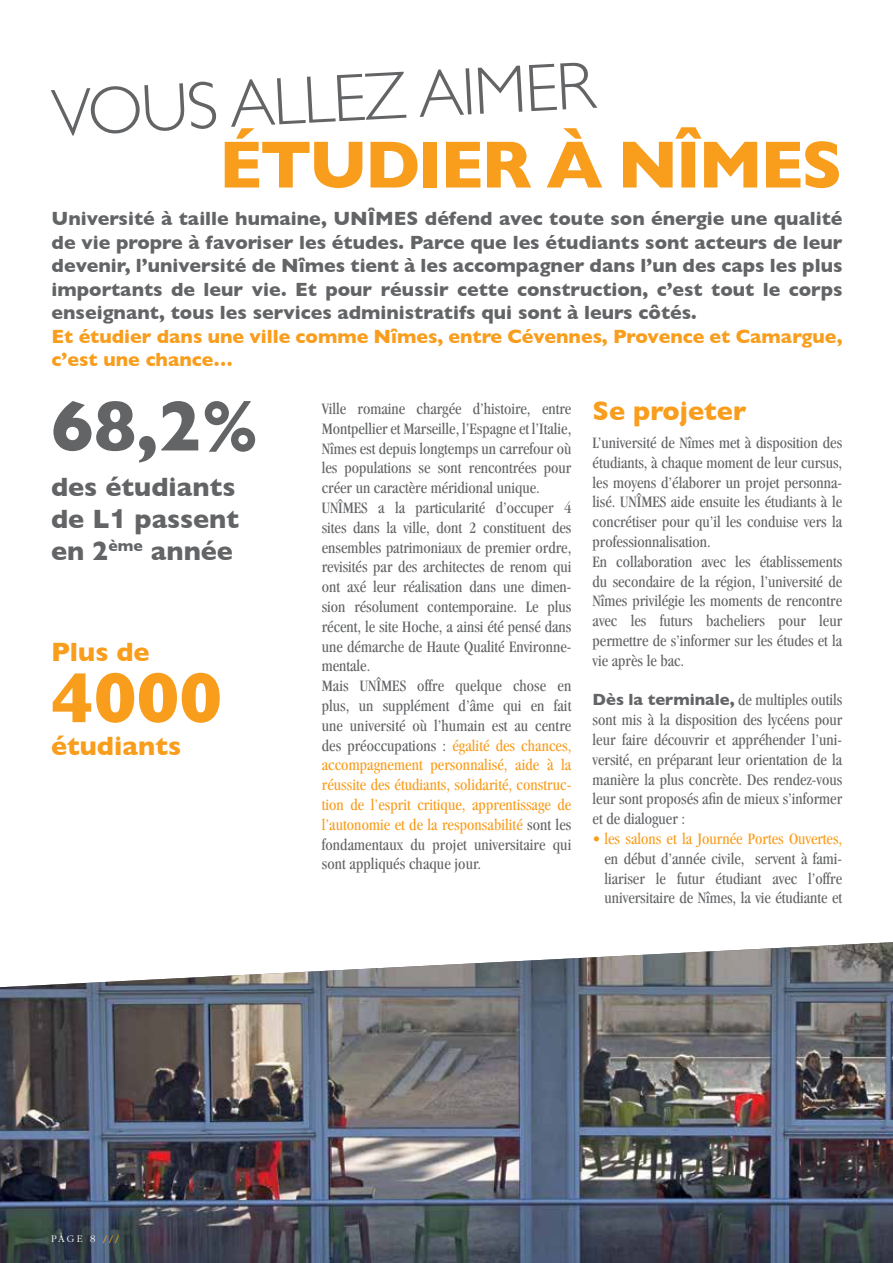
<style>
.page{position:relative;width:893px;height:1263px;background:#fff}
.page>*{position:absolute;margin:0;border:0;box-sizing:border-box;transform-origin:0 0}
.t1{font:700 72px "Gill Sans";color:#636466}
.t2{font:700 72px "Gill Sans";color:#f99d1c}
.t3{font:300 67.5px "Gill Sans";color:#636466}
.t4{font:700 67.5px "Gill Sans";letter-spacing:-.04em;color:#f99d1c}
.t5{font:700 27px/32.4px "Gill Sans";color:#636466}
.t6{font:700 27px "Gill Sans";color:#f99d1c}
.t7{font:700 19.5px/23.4px "Gill Sans";color:#636466;text-align:justify}
.t8{font:700 19.5px/23.4px "Gill Sans";color:#f99d1c}
.t9{font:condensed 16.5px/19.8px "Garamond";color:#636466}
.t10{font:condensed 16.5px "Garamond";color:#f99d1c}
.t11{font:300 10.5px "Garamond";color:#fff}
.s1{font-family:"Helvetica Neue";font-weight:800}
.s2{color:#f99d1c}
.s3{font-family:"Gill Sans";font-weight:700;font-stretch:normal}
.s4{font-weight:400;color:#f99d1c}
</style>
<div class="page">
<img style="left:0;top:942px;width:893px;height:321px">
<h2 class="t3" style="left:50px;top:75px;width:545px;rotate:-3deg">VOUS ALLEZ AIMER</h2>
<h2 class="t4" style="left:219px;top:125px;width:625px">ÉTUDIER À NÎMES</h2>
<p class="t7" style="left:52px;top:207px;width:792px">Université à taille humaine, UNÎMES défend avec toute son énergie une qualité de vie propre à favoriser les études. Parce que les étudiants sont acteurs de leur devenir, l’université de Nîmes tient à les accompagner dans l’un des caps les plus importants de leur vie. Et pour réussir cette construction, c’est tout le corps enseignant, tous les services administratifs qui sont à leurs côtés.</p>
<p class="t8" style="left:52px;top:324px;width:792px">Et étudier dans une ville comme Nîmes, entre Cévennes, Provence et Camargue, c’est une chance…</p>
<h1 class="t1" style="left:51px;top:384px;width:209px">68,2%</h1>
<h3 class="t5" style="left:51px;top:470px;width:190px">des étudiants de L<span class="s1">1</span> passent en 2<sup>ème</sup> année</h3>
<h3 class="t6" style="left:51px;top:636px;width:100px">Plus de</h3>
<h1 class="t2" style="left:51px;top:656px;width:173px">4000</h1>
<h3 class="t6" style="left:51px;top:730px;width:132px">étudiants</h3>
<p class="t9" style="left:322px;top:399px;width:251px">Ville romaine chargée d’histoire, entre Montpellier et Marseille, l’Espagne et l’Italie, Nîmes est depuis longtemps un carrefour où les populations se sont rencontrées pour créer un caractère méridional unique.<br>UNÎMES a la particularité d’occuper 4 sites dans la ville, dont 2 constituent des ensembles patrimoniaux de premier ordre, revisités par des architectes de renom qui ont axé leur réalisation dans une dimen&shy;sion résolument contemporaine. Le plus récent, le site Hoche, a ainsi été pensé dans une démarche de Haute Qualité Environne&shy;mentale.<br>Mais UNÎMES offre quelque chose en plus, un supplément d’âme qui en fait une université où l’humain est au centre des préoccupations : <span class="s2">égalité des chances, accompagnement personnalisé, aide à la réussite des étudiants, solidarité, construc&shy;tion de l’esprit critique, apprentissage de l’autonomie et de la responsabilité</span> sont les fondamentaux du projet universitaire qui sont appliqués chaque jour.</p>
<h3 class="t6" style="left:593px;top:395px;width:155px">Se projeter</h3>
<p class="t9" style="left:593px;top:433px;width:251px">L’université de Nîmes met à disposition des étudiants, à chaque moment de leur cursus, les moyens d’élaborer un projet personna&shy;lisé. UNÎMES aide ensuite les étudiants à le concrétiser pour qu’il les conduise vers la professionnalisation.<br>En collaboration avec les établissements du secondaire de la région, l’université de Nîmes privilégie les moments de rencontre avec les futurs bacheliers pour leur permettre de s’informer sur les études et la vie après le bac.</p>
<p class="t9" style="left:593px;top:690px;width:251px;text-align:justify"><span class="s3">Dès la terminale,</span> de multiples outils sont mis à la disposition des lycéens pour leur faire découvrir et appréhender l’uni&shy;versité, en préparant leur orientation de la manière la plus concrète. Des rendez-vous leur sont proposés afin de mieux s’informer et de dialoguer :</p>
<p class="t10" style="left:593px;top:829px;width:251px">• les salons et la Journée Portes Ouvertes,</p>
<p class="t9" style="left:604px;top:848px;width:239px;text-align:justify">en début d’année civile, servent à fami&shy;liariser le futur étudiant avec l’offre universitaire de Nîmes, la vie étudiante et</p>
<p class="t11" style="left:51px;top:1233px;width:69px">page 8 <span class="s4">///</span></p>
</div>
